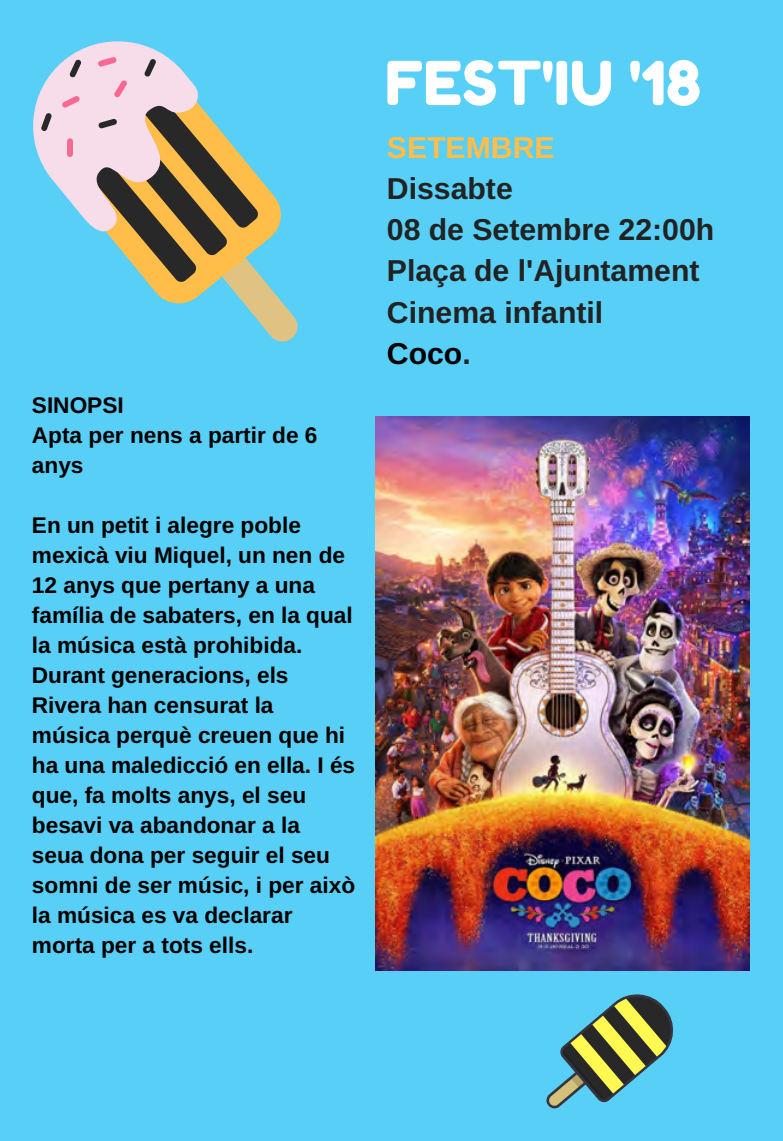
<style>
.page{position:relative;width:783px;height:1141px;background:#fff}
.page>*{position:absolute;margin:0;border:0;box-sizing:border-box;transform-origin:0 0}
.t1{font:60.5px "Fredoka One";color:#fff}
.t2{font:700 30.25px/41.2px "Arimo";color:#222}
.t3{font:700 30.25px "Arimo";color:#ffbd4a}
.t4{font:700 22.75px/30px "Arimo";color:#000}
.s1{color:#000}
</style>
<div class="page">
<div style="left:0;top:0;width:782px;height:15px;background:#58cff7"></div>
<div style="left:0;top:15px;width:782px;height:1126px;background:#58cff7"></div>
<svg style="left:269px;top:334px;width:27px;height:8px"></svg>
<svg style="left:151px;top:233px;width:147px;height:101px"></svg>
<svg style="left:129px;top:260px;width:102px;height:27px;fill:#ffbd4a"></svg>
<svg style="left:126px;top:233px;width:136px;height:27px;fill:#ffbd4a"></svg>
<svg style="left:216px;top:125px;width:65px;height:108px"></svg>
<svg style="left:33px;top:41px;width:183px;height:215px"></svg>
<div style="left:67px;top:138px;width:6px;height:19px;background:#f76991;border-radius:3px"></div>
<svg style="left:61px;top:92px;width:20px;height:20px"></svg>
<svg style="left:113px;top:78px;width:15px;height:21px"></svg>
<svg style="left:97px;top:52px;width:21px;height:20px"></svg>
<svg style="left:97px;top:114px;width:21px;height:19px"></svg>
<svg style="left:69px;top:58px;width:13px;height:21px"></svg>
<svg style="left:143px;top:58px;width:14px;height:20px"></svg>
<svg style="left:40px;top:112px;width:12px;height:20px"></svg>
<svg style="left:546px;top:994px;width:128px;height:115px"></svg>
<img style="left:375px;top:417px;width:374px;height:553px">
<p class="t4" style="left:32px;top:390px;width:287px">SINOPSI<br>Apta per nens a partir de 6 anys</p>
<p class="t4" style="left:32px;top:510px;width:325px">En un petit i alegre poble mexicà viu Miquel, un nen de<br>12 anys que pertany a una família de sabaters, en la qual la música està prohibida.<br>Durant generacions, els<br>Rivera han censurat la música perquè creuen que hi ha una maledicció en ella. I és que, fa molts anys, el seu besavi va abandonar a la seua dona per seguir el seu somni de ser músic, i per això la música es va declarar morta per a tots ells.</p>
<h1 class="t1" style="left:385px;top:46px;width:317px">FEST'IU '18</h1>
<h2 class="t3" style="left:387px;top:130px;width:169px">SETEMBRE</h2>
<h2 class="t2" style="left:387px;top:168px;width:329px">Dissabte<br>08 de Setembre 22:00h<br>Plaça de l'Ajuntament<br>Cinema infantil<br><span class="s1">Coco</span>.</h2>
</div>
